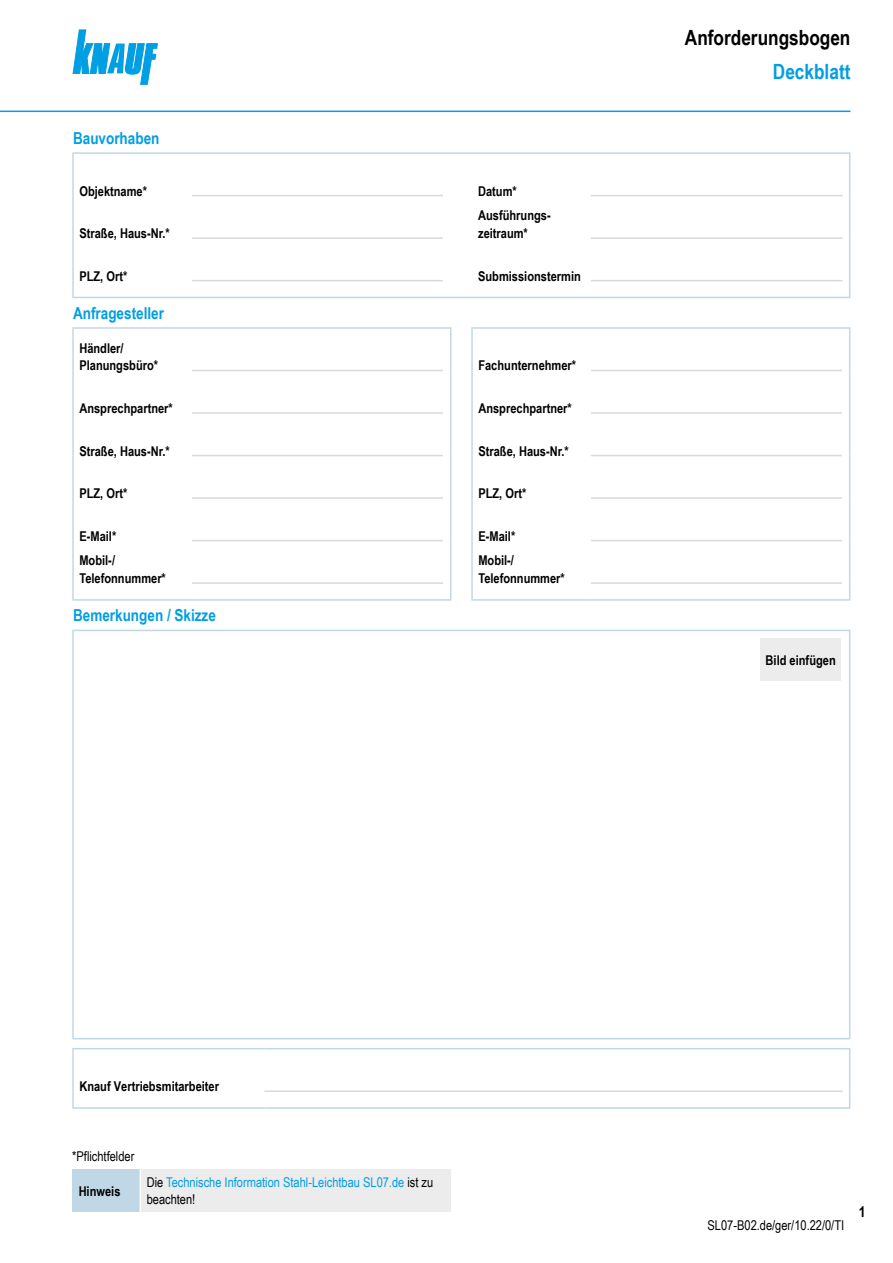
<style>
.page{position:relative;width:893px;height:1263px;background:#fff}
.page>*{position:absolute;margin:0;border:0;box-sizing:border-box;transform-origin:0 0}
.Ue1_Kopf_TI{font:700 21px "Arial Narrow";color:#000}
.Ue2_Kopf_TI{font:700 21px "Arial Narrow";color:#009ee3}
.Ue3_11cyan_TI{font:700 16.5px "Arial Narrow";color:#009ee3}
.t1{font:700 15px "Arial Narrow";color:#000}
.Tab_Kopf_TI{font:700 13.5px/18px "Arial Narrow";color:#000}
.Hinweis_Text_TI{font:13.5px/16.5px "Arial Narrow";color:#009ee3}
.Text_TI{font:13.5px "Arial Narrow";color:#000}
.Tab_Text_Zahl_zentri{font:700 13.5px "Arial Narrow";color:#000}
.Hinweis_TI{font:700 13.5px "Arial Narrow";color:#000}
.s1{color:#000}
</style>
<div class="page">
<svg style="left:73px;top:30px;width:84px;height:54px"></svg>
<hr style="left:0;top:111px;width:850px;height:1px;background:#009ee3">
<div style="left:72px;top:1169px;width:68px;height:43px;background:#c0d8e6"></div>
<div style="left:140px;top:1169px;width:311px;height:43px;background:#ececec"></div>
<hr style="left:140px;top:1169px;width:1px;height:43px;background:#fff">
<svg style="left:74px;top:196px;width:769px;height:101px"></svg>
<hr style="left:192px;top:152px;width:251px;height:2px;background:#c0d8e6">
<svg style="left:443px;top:152px;width:8px;height:2px"></svg>
<hr style="left:451px;top:152px;width:21px;height:2px;background:#c0d8e6">
<hr style="left:472px;top:152px;width:119px;height:2px;background:#c0d8e6">
<hr style="left:591px;top:152px;width:252px;height:2px;background:#c0d8e6">
<svg style="left:843px;top:152px;width:6px;height:2px"></svg>
<hr style="left:192px;top:195px;width:251px;height:1px;background:#d9dada">
<hr style="left:591px;top:195px;width:252px;height:1px;background:#d9dada">
<svg style="left:72px;top:281px;width:2px;height:17px"></svg>
<hr style="left:74px;top:297px;width:118px;height:1px;background:#c0d8e6">
<hr style="left:192px;top:297px;width:251px;height:1px;background:#c0d8e6">
<svg style="left:443px;top:297px;width:29px;height:1px"></svg>
<hr style="left:472px;top:297px;width:119px;height:1px;background:#c0d8e6">
<hr style="left:591px;top:297px;width:252px;height:1px;background:#c0d8e6">
<svg style="left:843px;top:281px;width:7px;height:17px"></svg>
<hr style="left:192px;top:280px;width:251px;height:1px;background:#d9dada">
<hr style="left:591px;top:280px;width:252px;height:1px;background:#d9dada">
<hr style="left:591px;top:237px;width:252px;height:2px;background:#d9dada">
<hr style="left:192px;top:237px;width:251px;height:2px;background:#d9dada">
<hr style="left:849px;top:152px;width:1px;height:44px;background:#c0d8e6">
<hr style="left:849px;top:196px;width:1px;height:42px;background:#c0d8e6">
<hr style="left:849px;top:238px;width:1px;height:43px;background:#c0d8e6">
<hr style="left:72px;top:152px;width:2px;height:44px;background:#c0d8e6">
<hr style="left:72px;top:196px;width:2px;height:42px;background:#c0d8e6">
<hr style="left:72px;top:238px;width:2px;height:43px;background:#c0d8e6">
<hr style="left:74px;top:152px;width:118px;height:2px;background:#c0d8e6">
<svg style="left:192px;top:327px;width:650px;height:273px"></svg>
<svg style="left:443px;top:327px;width:7px;height:2px"></svg>
<hr style="left:591px;top:327px;width:251px;height:2px;background:#c0d8e6">
<svg style="left:842px;top:327px;width:7px;height:2px"></svg>
<hr style="left:591px;top:370px;width:251px;height:1px;background:#d9dada">
<hr style="left:591px;top:412px;width:251px;height:2px;background:#d9dada">
<hr style="left:591px;top:455px;width:251px;height:1px;background:#d9dada">
<hr style="left:591px;top:497px;width:251px;height:2px;background:#d9dada">
<hr style="left:591px;top:540px;width:251px;height:1px;background:#d9dada">
<hr style="left:192px;top:412px;width:251px;height:2px;background:#d9dada">
<hr style="left:192px;top:455px;width:251px;height:1px;background:#d9dada">
<hr style="left:192px;top:497px;width:251px;height:2px;background:#d9dada">
<hr style="left:192px;top:540px;width:251px;height:1px;background:#d9dada">
<hr style="left:849px;top:327px;width:1px;height:43px;background:#c0d8e6">
<hr style="left:849px;top:370px;width:1px;height:43px;background:#c0d8e6">
<hr style="left:849px;top:413px;width:1px;height:42px;background:#c0d8e6">
<hr style="left:849px;top:455px;width:1px;height:43px;background:#c0d8e6">
<hr style="left:849px;top:498px;width:1px;height:43px;background:#c0d8e6">
<hr style="left:849px;top:541px;width:1px;height:42px;background:#c0d8e6">
<svg style="left:72px;top:583px;width:2px;height:18px"></svg>
<hr style="left:74px;top:599px;width:118px;height:2px;background:#c0d8e6">
<hr style="left:192px;top:599px;width:251px;height:2px;background:#c0d8e6">
<hr style="left:473px;top:599px;width:118px;height:2px;background:#c0d8e6">
<hr style="left:591px;top:599px;width:251px;height:2px;background:#c0d8e6">
<svg style="left:842px;top:583px;width:8px;height:18px"></svg>
<hr style="left:192px;top:582px;width:251px;height:2px;background:#d9dada">
<hr style="left:591px;top:582px;width:251px;height:2px;background:#d9dada">
<hr style="left:192px;top:327px;width:251px;height:2px;background:#c0d8e6">
<hr style="left:192px;top:370px;width:251px;height:1px;background:#d9dada">
<hr style="left:450px;top:327px;width:1px;height:43px;background:#c0d8e6">
<hr style="left:471px;top:327px;width:2px;height:43px;background:#c0d8e6">
<hr style="left:450px;top:370px;width:1px;height:43px;background:#c0d8e6">
<hr style="left:471px;top:370px;width:2px;height:43px;background:#c0d8e6">
<hr style="left:450px;top:413px;width:1px;height:42px;background:#c0d8e6">
<hr style="left:471px;top:413px;width:2px;height:42px;background:#c0d8e6">
<hr style="left:450px;top:455px;width:1px;height:43px;background:#c0d8e6">
<hr style="left:471px;top:455px;width:2px;height:43px;background:#c0d8e6">
<hr style="left:450px;top:498px;width:1px;height:43px;background:#c0d8e6">
<hr style="left:471px;top:498px;width:2px;height:43px;background:#c0d8e6">
<hr style="left:450px;top:541px;width:1px;height:42px;background:#c0d8e6">
<hr style="left:471px;top:541px;width:2px;height:42px;background:#c0d8e6">
<svg style="left:443px;top:583px;width:8px;height:18px"></svg>
<svg style="left:471px;top:583px;width:2px;height:18px"></svg>
<hr style="left:72px;top:327px;width:2px;height:43px;background:#c0d8e6">
<hr style="left:72px;top:370px;width:2px;height:43px;background:#c0d8e6">
<hr style="left:72px;top:413px;width:2px;height:42px;background:#c0d8e6">
<hr style="left:72px;top:455px;width:2px;height:43px;background:#c0d8e6">
<hr style="left:72px;top:498px;width:2px;height:43px;background:#c0d8e6">
<hr style="left:72px;top:541px;width:2px;height:42px;background:#c0d8e6">
<hr style="left:74px;top:327px;width:118px;height:2px;background:#c0d8e6">
<hr style="left:473px;top:327px;width:118px;height:2px;background:#c0d8e6">
<hr style="left:73px;top:629px;width:777px;height:3px;background:#ebf2f7">
<hr style="left:74px;top:630px;width:775px;height:1px;background:#c0d8e6">
<hr style="left:72px;top:630px;width:2px;height:409px;background:#c0d8e6">
<hr style="left:849px;top:630px;width:1px;height:409px;background:#c0d8e6">
<hr style="left:74px;top:1038px;width:775px;height:1px;background:#c0d8e6">
<svg style="left:74px;top:1049px;width:775px;height:1px"></svg>
<svg style="left:72px;top:1091px;width:2px;height:18px"></svg>
<hr style="left:74px;top:1107px;width:190px;height:2px;background:#c0d8e6">
<hr style="left:264px;top:1107px;width:579px;height:2px;background:#c0d8e6">
<svg style="left:843px;top:1091px;width:7px;height:18px"></svg>
<hr style="left:264px;top:1090px;width:579px;height:2px;background:#d9dada">
<hr style="left:74px;top:1048px;width:190px;height:1px;background:#c0d8e6">
<hr style="left:264px;top:1048px;width:579px;height:1px;background:#c0d8e6">
<hr style="left:849px;top:1048px;width:1px;height:43px;background:#c0d8e6">
<hr style="left:72px;top:1048px;width:2px;height:43px;background:#c0d8e6">
<div style="left:760px;top:638px;width:81px;height:43px;background:#ececec"></div>
<p class="Ue3_11cyan_TI" style="left:73px;top:125px;width:88px">Bauvorhaben</p>
<p class="Tab_Kopf_TI" style="left:79px;top:181px;width:69px">Objektname*</p>
<p class="Tab_Kopf_TI" style="left:478px;top:181px;width:40px">Datum*</p>
<p class="Tab_Kopf_TI" style="left:79px;top:224px;width:92px">Straße, Haus-Nr.*</p>
<p class="Tab_Kopf_TI" style="left:478px;top:206px;width:74px">Ausführungs&shy;zeitraum*</p>
<p class="Tab_Kopf_TI" style="left:79px;top:266px;width:49px">PLZ, Ort*</p>
<p class="Tab_Kopf_TI" style="left:478px;top:266px;width:104px">Submissionstermin</p>
<p class="Ue3_11cyan_TI" style="left:73px;top:300px;width:92px">Anfragesteller</p>
<p class="Tab_Kopf_TI" style="left:79px;top:338px;width:46px">Händler/</p>
<p class="Tab_Kopf_TI" style="left:79px;top:356px;width:80px">Planungsbüro*</p>
<p class="Tab_Kopf_TI" style="left:478px;top:356px;width:99px">Fachunternehmer*</p>
<p class="Tab_Kopf_TI" style="left:79px;top:399px;width:95px">Ansprechpartner*</p>
<p class="Tab_Kopf_TI" style="left:478px;top:399px;width:95px">Ansprechpartner*</p>
<p class="Tab_Kopf_TI" style="left:79px;top:441px;width:92px">Straße, Haus-Nr.*</p>
<p class="Tab_Kopf_TI" style="left:478px;top:441px;width:92px">Straße, Haus-Nr.*</p>
<p class="Tab_Kopf_TI" style="left:79px;top:484px;width:49px">PLZ, Ort*</p>
<p class="Tab_Kopf_TI" style="left:478px;top:484px;width:49px">PLZ, Ort*</p>
<p class="Tab_Kopf_TI" style="left:79px;top:526px;width:38px">E-Mail*</p>
<p class="Tab_Kopf_TI" style="left:478px;top:526px;width:38px">E-Mail*</p>
<p class="Tab_Kopf_TI" style="left:79px;top:551px;width:37px">Mobil-/</p>
<p class="Tab_Kopf_TI" style="left:79px;top:569px;width:88px">Telefonnummer*</p>
<p class="Tab_Kopf_TI" style="left:478px;top:551px;width:37px">Mobil-/</p>
<p class="Tab_Kopf_TI" style="left:478px;top:569px;width:88px">Telefonnummer*</p>
<p class="Ue3_11cyan_TI" style="left:73px;top:603px;width:144px">Bemerkungen / Skizze</p>
<p class="Ue1_Kopf_TI" style="left:685px;top:22px;width:167px">Anforderungsbogen</p>
<p class="Ue2_Kopf_TI" style="left:773px;top:56px;width:79px">Deckblatt</p>
<p class="Tab_Text_Zahl_zentri" style="left:766px;top:650px;width:72px">Bild einfügen</p>
<p class="Tab_Kopf_TI" style="left:79px;top:1077px;width:141px">Knauf Vertriebsmitarbeiter</p>
<p class="Text_TI" style="left:72px;top:1146px;width:64px">*Pflichtfelder</p>
<p class="Hinweis_TI" style="left:79px;top:1180px;width:43px">Hinweis</p>
<p class="Hinweis_Text_TI" style="left:147px;top:1174px;width:288px"><span class="s1">Die</span> Technische Information Stahl-Leichtbau SL07.de <span class="s1">ist zu beachten!</span></p>
<p class="Text_TI" style="left:708px;top:1215px;width:138px">SL07-B02.de/ger/10.22/0/TI</p>
<p class="t1" style="left:859px;top:1200px;width:8px">1</p>
</div>
